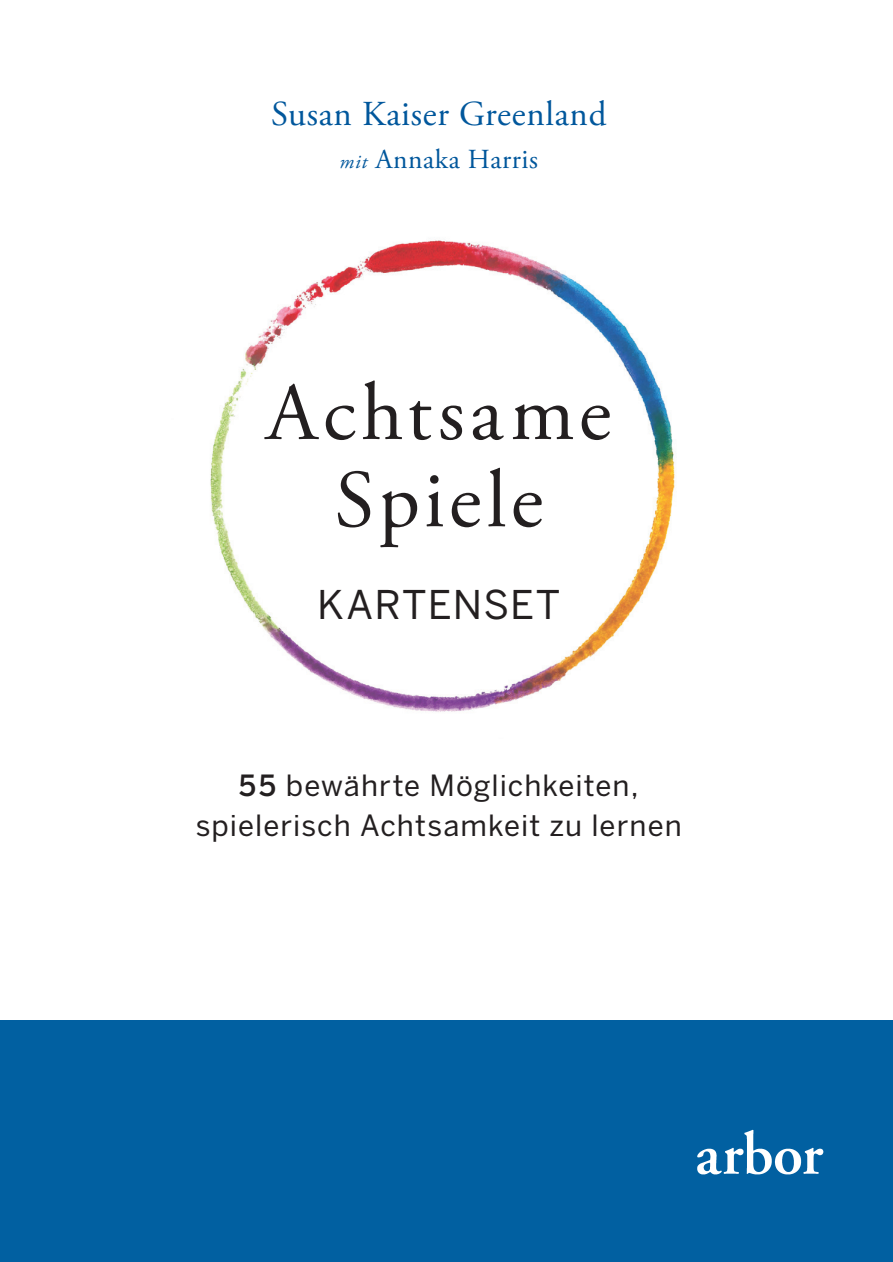
<style>
.page{position:relative;width:893px;height:1262px;background:#fff}
.page>*{position:absolute;margin:0;border:0;box-sizing:border-box;transform-origin:0 0}
.t1{font:81.75px/87.2px "Adobe Garamond Pro";letter-spacing:.06em;color:#231f20;text-align:center}
.t2{font:39.25px "Benton Sans";letter-spacing:.03em;color:#231f20}
.t3{font:35px "Adobe Garamond Pro";letter-spacing:.02em;color:#01579c}
.t4{font:29px/40.8px "Benton Sans";letter-spacing:.035em;color:#231f20;text-align:center}
.t5{font:27.5px "Adobe Garamond Pro";letter-spacing:.02em;color:#01579c}
.s1{font-style:italic;font-size:20px}
.s2{font-weight:500}
</style>
<div class="page">
<img style="left:210px;top:240px;width:465px;height:472px">
<div style="left:0;top:1020px;width:893px;height:241px;background:#0160a1"></div>
<img style="left:697px;top:1129px;width:127px;height:46px">
<p class="t3" style="left:271px;top:93px;width:337px">Susan Kaiser Greenland</p>
<p class="t5" style="left:340px;top:143px;width:200px"><span class="s1">mit</span> Annaka Harris</p>
<h1 class="t1" style="left:266px;top:372px;width:346px">Achtsame<br>Spiele</h1>
<h2 class="t2" style="left:317px;top:581px;width:245px">KARTENSET</h2>
<p class="t4" style="left:196px;top:764px;width:488px"><span class="s2">55</span> bewährte Möglichkeiten, spielerisch Achtsamkeit zu lernen</p>
</div>
